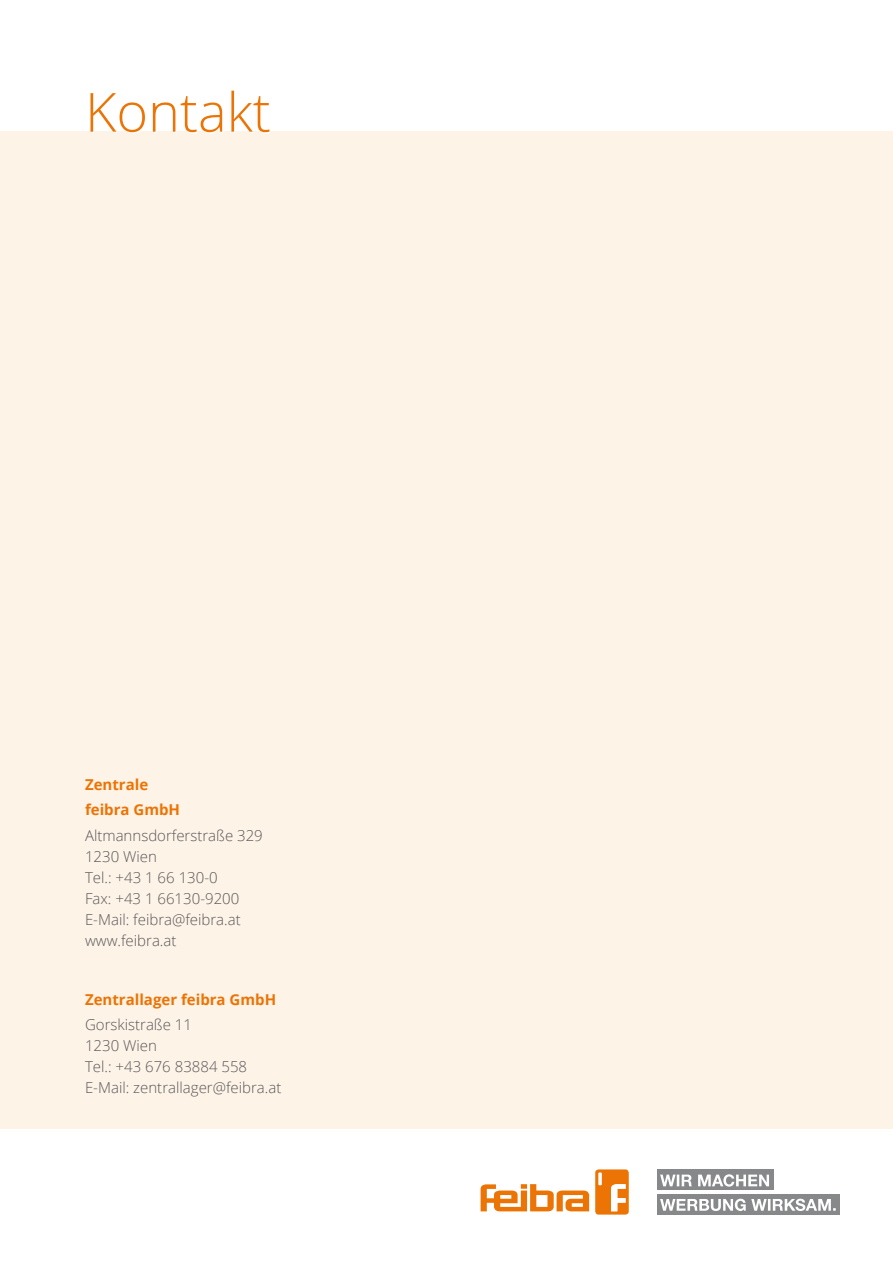
<style>
.page{position:relative;width:893px;height:1263px;background:#fff}
.page>*{position:absolute;margin:0;border:0;box-sizing:border-box;transform-origin:0 0}
.t1{font:300 54px "Open Sans";color:#ec7405}
.t2{font:300 15px/21px "Open Sans";color:#58585a}
.t3{font:700 15px/25.2px "Open Sans";color:#ec7405}
</style>
<div class="page">
<div style="left:657px;top:1169px;width:116px;height:21px;background:#87888a"></div>
<div style="left:657px;top:1194px;width:183px;height:21px;background:#87888a"></div>
<svg style="left:660px;top:1174px;width:109px;height:12px"></svg>
<svg style="left:660px;top:1199px;width:176px;height:12px"></svg>
<div style="left:595px;top:1169px;width:34px;height:45px;background:#ec7405;border-radius:3px"></div>
<svg style="left:481px;top:1184px;width:108px;height:27px"></svg>
<svg style="left:611px;top:1184px;width:15px;height:27px"></svg>
<svg style="left:598px;top:1172px;width:4px;height:13px"></svg>
<div style="left:0;top:132px;width:893px;height:997px;background:#fef3e7"></div>
<div style="left:92px;top:92px;width:179px;height:42px;background:#fff"></div>
<h1 class="t1" style="left:85px;top:75px;width:187px">Kontakt</h1>
<p class="t3" style="left:85px;top:772px;width:97px">Zentrale feibra GmbH</p>
<p class="t2" style="left:85px;top:824px;width:179px">Altmannsdorferstraße 329<br>1230 Wien<br>Tel.: +43 1 66 130-0<br>Fax: +43 1 66130-9200<br>E-Mail: feibra@feibra.at www.feibra.at</p>
<p class="t3" style="left:85px;top:986px;width:193px">Zentrallager feibra GmbH</p>
<p class="t2" style="left:85px;top:1013px;width:198px">Gorskistraße 11<br>1230 Wien<br>Tel.: +43 676 83884 558<br>E-Mail: zentrallager@feibra.at</p>
</div>
